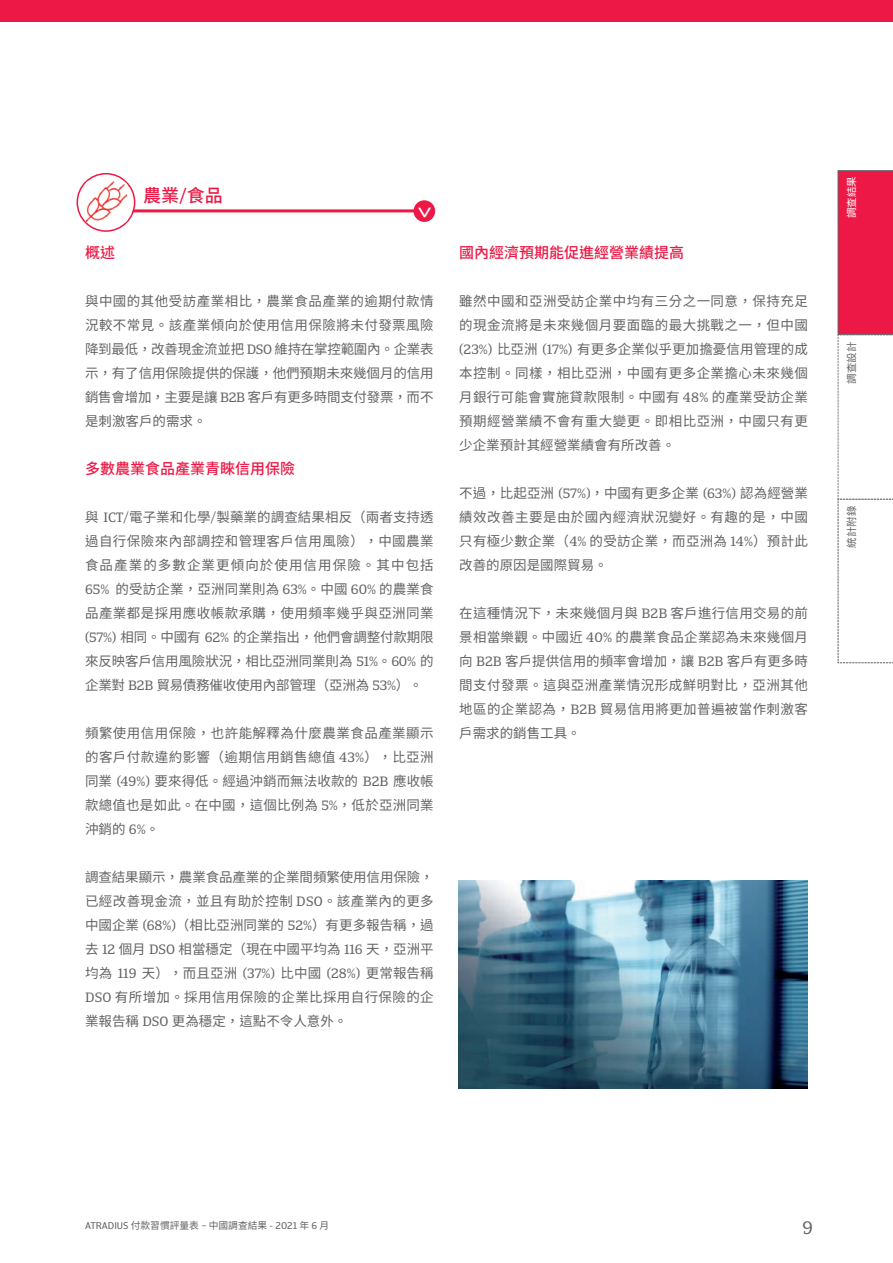
<style>
.page{position:relative;width:893px;height:1263px;background:#fff}
.page>*{position:absolute;margin:0;border:0;box-sizing:border-box;transform-origin:0 0}
.t1{font:32.7px "Catalana Sans";color:#fff;scale:.71 1}
.t2{font:500 18px "Noto Sans CJ Ktc";color:#ed1845}
.t3{font:18px "Catalana";color:#636366}
.t4{font:500 15px "Noto Sans CJ Ktc";color:#ed1845}
.t5{font:13.5px/24px "Noto Sans CJ Ktc";letter-spacing:.01em;color:#636366;text-align:justify}
.t6{font:10.5px "Noto Sans CJ Ktc";color:#636366}
.t7{font:10.5px "Noto Sans CJ Ktc";color:#fff}
.t8{font:9.75px "Catalana Sans";color:#636366}
.s1{font-family:"Catalana"}
.s2{font-family:"Noto Sans CJ Ktc"}
</style>
<div class="page">
<div style="left:0;top:0;width:893px;height:21px;background:#ed1845"></div>
<svg style="left:837px;top:170px;width:56px;height:493px"></svg>
<hr style="left:121px;top:209px;width:313px;height:3px;background:#ed1845">
<svg style="left:77px;top:173px;width:58px;height:59px"></svg>
<img style="left:85px;top:181px;width:42px;height:42px">
<div style="left:413px;top:200px;width:22px;height:22px;background:#ed1845;border-radius:50%"></div>
<img style="left:459px;top:880px;width:349px;height:208px">
<h2 class="t2" style="left:143px;top:185px;width:81px">農業<span class="s1">/</span>食品</h2>
<h1 class="t1" style="left:445px;top:206px;width:19px;rotate:90deg">&gt;</h1>
<p class="t4" style="left:85px;top:244px;width:32px">概述</p>
<p class="t5" style="left:85px;top:289px;width:350px">與中國的其他受訪產業相比，農業食品產業的逾期付款情況較不常見。該產業傾向於使用信用保險將未付發票風險降到最低，改善現金流並把 <span class="s1">DSO</span> 維持在掌控範圍內。企業表示，有了信用保險提供的保護，他們預期未來幾個月的信用銷售會增加，主要是讓 <span class="s1">B2B</span> 客戶有更多時間支付發票，而不是刺激客戶的需求。</p>
<p class="t4" style="left:85px;top:460px;width:212px">多數農業食品產業青睞信用保險</p>
<p class="t5" style="left:85px;top:505px;width:350px">與 <span class="s1">ICT/</span>電子業和化學<span class="s1">/</span>製藥業的調查結果相反（兩者支持透過自行保險來內部調控和管理客戶信用風險），中國農業食品產業的多數企業更傾向於使用信用保險。其中包括<span class="s1">65%</span> 的受訪企業，亞洲同業則為 <span class="s1">63%</span>。中國 <span class="s1">60%</span> 的農業食品產業都是採用應收帳款承購，使用頻率幾乎與亞洲同業<span class="s1">(57%)</span> 相同。中國有 <span class="s1">62%</span> 的企業指出，他們會調整付款期限來反映客戶信用風險狀況，相比亞洲同業則為 <span class="s1">51%</span>。<span class="s1">60%</span> 的企業對 <span class="s1">B2B</span> 貿易債務催收使用內部管理（亞洲為 <span class="s1">53%</span>）。</p>
<p class="t5" style="left:85px;top:721px;width:350px">頻繁使用信用保險，也許能解釋為什麼農業食品產業顯示的客戶付款違約影響（逾期信用銷售總值 <span class="s1">43%</span>），比亞洲同業 <span class="s1">(49%)</span> 要來得低。經過沖銷而無法收款的 <span class="s1">B2B</span> 應收帳款總值也是如此。在中國，這個比例為 <span class="s1">5%</span>，低於亞洲同業沖銷的 <span class="s1">6%</span>。</p>
<p class="t5" style="left:85px;top:865px;width:350px">調查結果顯示，農業食品產業的企業間頻繁使用信用保險，已經改善現金流，並且有助於控制 <span class="s1">DSO</span>。該產業內的更多中國企業 <span class="s1">(68%)</span>（相比亞洲同業的 <span class="s1">52%</span>）有更多報告稱，過去 <span class="s1">12</span> 個月 <span class="s1">DSO</span> 相當穩定（現在中國平均為 <span class="s1">116</span> 天，亞洲平均為 <span class="s1">119</span> 天），而且亞洲 <span class="s1">(37%)</span> 比中國 <span class="s1">(28%)</span> 更常報告稱<span class="s1">DSO</span> 有所增加。採用信用保險的企業比採用自行保險的企業報告稱 <span class="s1">DSO</span> 更為穩定，這點不令人意外。</p>
<p class="t4" style="left:459px;top:244px;width:226px">國內經濟預期能促進經營業績提高</p>
<p class="t5" style="left:459px;top:289px;width:350px">雖然中國和亞洲受訪企業中均有三分之一同意，保持充足的現金流將是未來幾個月要面臨的最大挑戰之一，但中國<span class="s1">(23%)</span> 比亞洲 <span class="s1">(17%)</span> 有更多企業似乎更加擔憂信用管理的成本控制。同樣，相比亞洲，中國有更多企業擔心未來幾個月銀行可能會實施貸款限制。中國有 <span class="s1">48%</span> 的產業受訪企業預期經營業績不會有重大變更。即相比亞洲，中國只有更少企業預計其經營業績會有所改善。</p>
<p class="t5" style="left:459px;top:481px;width:350px">不過，比起亞洲 <span class="s1">(57%)</span>，中國有更多企業 <span class="s1">(63%)</span> 認為經營業績效改善主要是由於國內經濟狀況變好。有趣的是，中國只有極少數企業（<span class="s1">4%</span> 的受訪企業，而亞洲為 <span class="s1">14%</span>）預計此改善的原因是國際貿易。</p>
<p class="t5" style="left:459px;top:601px;width:350px">在這種情況下，未來幾個月與 <span class="s1">B2B</span> 客戶進行信用交易的前景相當樂觀。中國近 <span class="s1">40%</span> 的農業食品企業認為未來幾個月向 <span class="s1">B2B</span> 客戶提供信用的頻率會增加，讓 <span class="s1">B2B</span> 客戶有更多時間支付發票。這與亞洲產業情況形成鮮明對比，亞洲其他地區的企業認為，<span class="s1">B2B</span> 貿易信用將更加普遍被當作刺激客戶需求的銷售工具。</p>
<p class="t7" style="left:846px;top:218px;width:43px;rotate:-90deg">調查結果</p>
<p class="t6" style="left:846px;top:384px;width:43px;rotate:-90deg">調查設計</p>
<p class="t6" style="left:846px;top:548px;width:43px;rotate:-90deg">統計附錄</p>
<p class="t8" style="left:85px;top:1222px;width:246px">ATRADIUS <span class="s2">付款習慣評量表</span> – <span class="s2">中國調查結果</span> - 2021 <span class="s2">年</span> 6 <span class="s2">月</span></p>
<h2 class="t3" style="left:803px;top:1221px;width:12px">9</h2>
</div>
